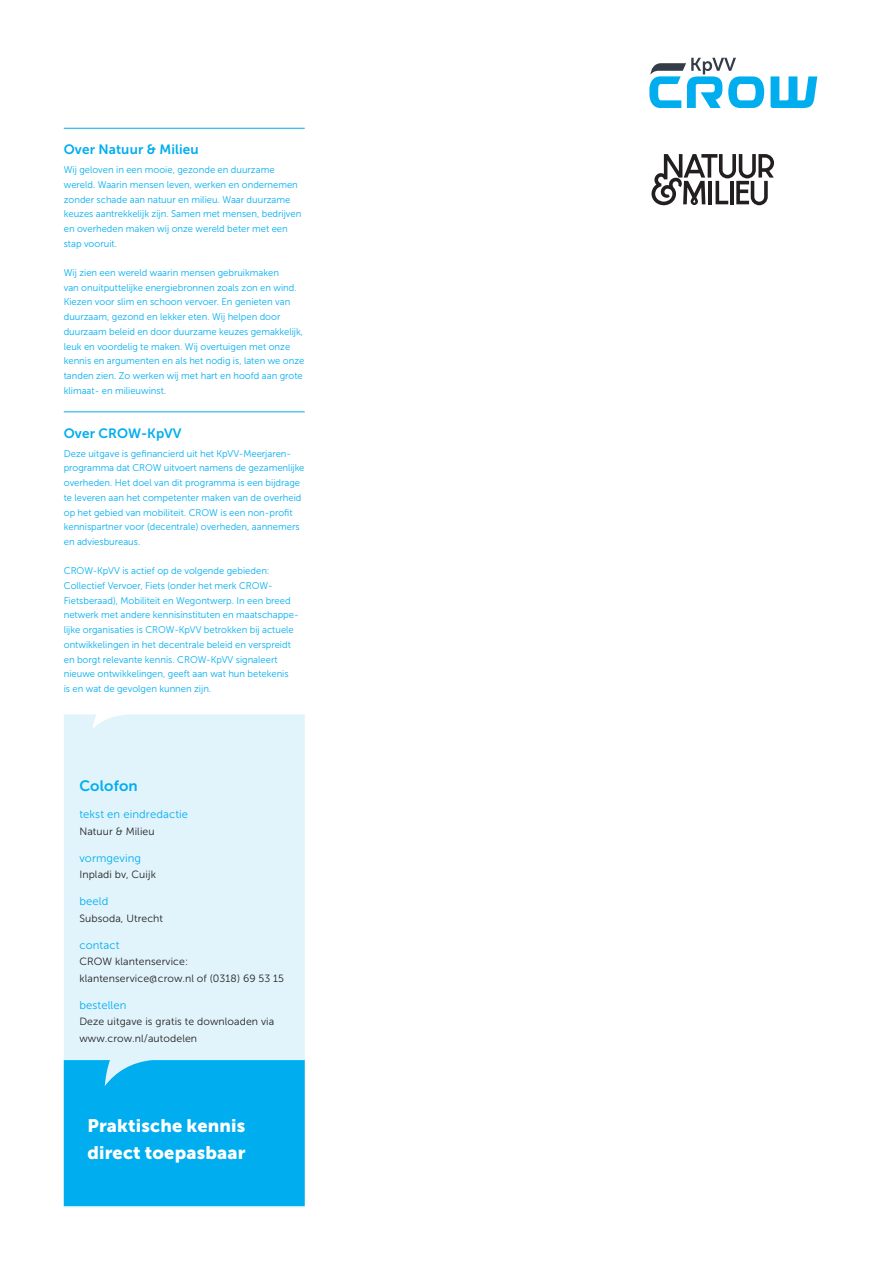
<style>
.page{position:relative;width:893px;height:1263px;background:#fff}
.page>*{position:absolute;margin:0;border:0;box-sizing:border-box;transform-origin:0 0}
.t1{font:18.15px/26.5px "Museo Sans 900";letter-spacing:.01em;color:#fff}
.t2{font:15px "Museo Sans 700";letter-spacing:.01em;color:#00aeef}
.t3{font:13.5px "Museo Sans 700";letter-spacing:.01em;color:#00aeef}
.t4{font:11.25px "Museo Sans 300";letter-spacing:.01em;color:#00aeef}
.t5{font:10.5px/16.5px "Museo Sans 300";letter-spacing:.01em;color:#231f20}
.t6{font:9.75px/14.7px "Museo Sans 300";color:#00aeef}
</style>
<div class="page">
<svg style="left:651px;top:154px;width:123px;height:51px"></svg>
<svg style="left:771px;top:76px;width:46px;height:32px"></svg>
<svg style="left:649px;top:58px;width:115px;height:50px"></svg>
<div style="left:64px;top:714px;width:241px;height:494px;background:#e1f4fc"></div>
<div style="left:64px;top:1060px;width:241px;height:146px;background:#00aeef"></div>
<hr style="left:64px;top:128px;width:241px;height:1px;background:#00aeef">
<hr style="left:64px;top:411px;width:241px;height:1px;background:#00aeef">
<h3 class="t3" style="left:64px;top:142px;width:136px">Over Natuur &amp; Milieu</h3>
<p class="t6" style="left:64px;top:162px;width:239px">Wij geloven in een mooie, gezonde en duurzame wereld. Waarin mensen leven, werken en ondernemen zonder schade aan natuur en milieu. Waar duurzame keuzes aantrekkelijk zijn. Samen met mensen, bedrijven en overheden maken wij onze wereld beter met een stap vooruit.</p>
<p class="t6" style="left:64px;top:265px;width:242px">Wij zien een wereld waarin mensen gebruikmaken<br>van onuitputtelijke energiebronnen zoals zon en wind.<br>Kiezen voor slim en schoon vervoer. En genieten van duurzaam, gezond en lekker eten. Wij helpen door duurzaam beleid en door duurzame keuzes gemakkelijk, leuk en voordelig te maken. Wij overtuigen met onze kennis en argumenten en als het nodig is, laten we onze tanden zien. Zo werken wij met hart en hoofd aan grote klimaat- en milieuwinst.</p>
<h3 class="t3" style="left:64px;top:426px;width:119px">Over CROW-KpVV</h3>
<p class="t6" style="left:64px;top:446px;width:242px">Deze uitgave is gefinancierd uit het KpVV- Meerjaren&shy;programma dat CROW uitvoert namens de gezamenlijke overheden. Het doel van dit programma is een bijdrage te leveren aan het competenter maken van de overheid op het gebied van mobiliteit. CROW is een non- profit kennispartner voor (decentrale) overheden, aannemers en adviesbureaus.</p>
<p class="t6" style="left:64px;top:564px;width:236px">CROW- KpVV is actief op de volgende gebieden:<br>Collectief Vervoer, Fiets (onder het merk CROW-- Fietsberaad), Mobiliteit en Wegontwerp. In een breed netwerk met andere kennisinstituten en maatschappe&shy;lijke organisaties is CROW- KpVV betrokken bij actuele ontwikkelingen in het decentrale beleid en verspreidt en borgt relevante kennis. CROW- KpVV signaleert nieuwe ontwikkelingen, geeft aan wat hun betekenis<br>is en wat de gevolgen kunnen zijn.</p>
<h2 class="t2" style="left:79px;top:778px;width:60px">Colofon</h2>
<p class="t4" style="left:79px;top:808px;width:110px">tekst en eindredactie</p>
<p class="t5" style="left:79px;top:823px;width:77px">Natuur &amp; Milieu</p>
<p class="t4" style="left:79px;top:852px;width:63px">vormgeving</p>
<p class="t5" style="left:79px;top:866px;width:78px">Inpladi bv, Cuijk</p>
<p class="t4" style="left:79px;top:895px;width:30px">beeld</p>
<p class="t5" style="left:79px;top:910px;width:85px">Subsoda, Utrecht</p>
<p class="t4" style="left:79px;top:939px;width:42px">contact</p>
<p class="t5" style="left:79px;top:953px;width:206px">CROW klantenservice: klantenservice@crow.nl of (0318) 69 53 15</p>
<p class="t4" style="left:79px;top:999px;width:49px">bestellen</p>
<p class="t5" style="left:79px;top:1013px;width:196px">Deze uitgave is gratis te downloaden via www.crow.nl/autodelen</p>
<h1 class="t1" style="left:87px;top:1112px;width:160px">Praktische kennis direct toepasbaar</h1>
</div>
